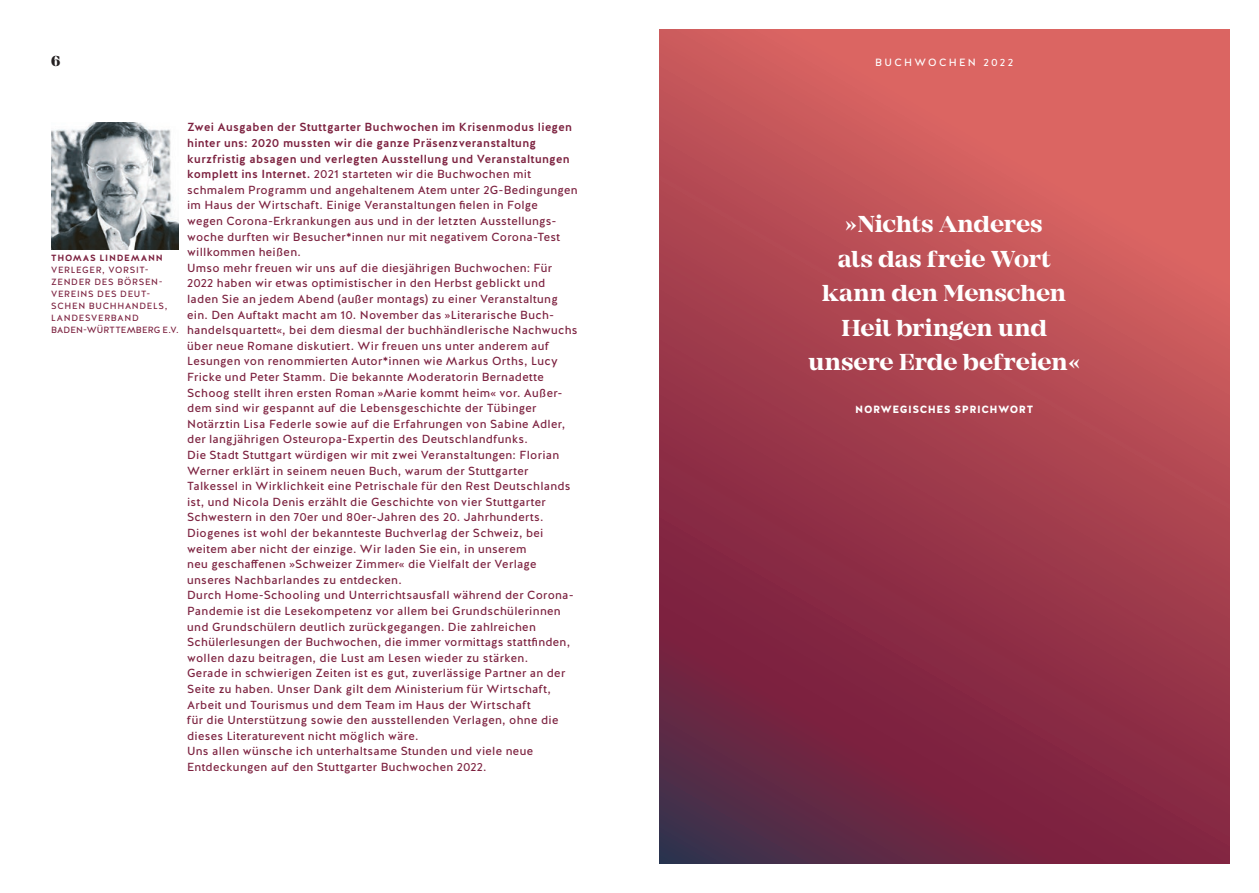
<style>
.page{position:relative;width:1259px;height:893px;background:#fff}
.page>*{position:absolute;margin:0;border:0;box-sizing:border-box;transform-origin:0 0}
.t1{font:700 24px/34.5px "Mirador";letter-spacing:-.01em;color:#fff;text-align:center}
.t2{font:800 15px "Mirador";color:#231f20}
.t3{font:11.7px/15.6px "Halis GR";letter-spacing:.025em;color:#7c213f}
.t4{font:900 10.5px "Halis GR";letter-spacing:.045em;color:#fff}
.t5{font:10.5px "Halis GR";letter-spacing:.22em;color:#fff}
.t6{font:9px/12px "Halis GR";letter-spacing:.075em;color:#7c213f}
.t7{font:700 9px "Halis GR";letter-spacing:.08em;color:#7c213f}
.s1{font-weight:500}
</style>
<div class="page">
<svg style="left:659px;top:30px;width:570px;height:833px;background:#a4404f"></svg>
<img style="left:51px;top:122px;width:128px;height:128px">
<p class="t2" style="left:51px;top:52px;width:11px">6</p>
<p class="t7" style="left:51px;top:252px;width:113px">THOMAS LINDEMANN</p>
<p class="t6" style="left:51px;top:264px;width:129px">VERLEGER, VORSIT-<br>ZENDER DES BÖRSEN-<br>VEREINS DES DEUT-<br>SCHEN BUCHHANDELS,<br>LANDESVERBAND<br>BADEN-WÜRTTEMBERG E.V.</p>
<p class="t3" style="left:187px;top:120px;width:392px"><span class="s1">Zwei Ausgaben der Stuttgarter Buchwochen im Krisenmodus liegen hinter uns: 2020 mussten wir die ganze Präsenzveranstaltung kurzfristig absagen und verlegten Ausstellung und Veranstaltungen komplett ins Internet.</span> 2021 starteten wir die Buchwochen mit schmalem Programm und angehaltenem Atem unter 2G-Bedingungen im Haus der Wirtschaft. Einige Veranstaltungen fielen in Folge<br>wegen Corona-Erkrankungen aus und in der letzten Ausstellungs&shy;woche durften wir Besucher*innen nur mit negativem Corona-Test willkommen heißen.<br>Umso mehr freuen wir uns auf die diesjährigen Buchwochen: Für 2022 haben wir etwas optimistischer in den Herbst geblickt und laden Sie an jedem Abend (außer montags) zu einer Veranstaltung ein. Den Auftakt macht am 10. November das »Literarische Buch&shy;handelsquartett«, bei dem diesmal der buchhändlerische Nachwuchs über neue Romane diskutiert. Wir freuen uns unter anderem auf Lesungen von renommierten Autor*innen wie Markus Orths, Lucy Fricke und Peter Stamm. Die bekannte Moderatorin Bernadette Schoog stellt ihren ersten Roman »Marie kommt heim« vor. Außer&shy;dem sind wir gespannt auf die Lebensgeschichte der Tübinger Notärztin Lisa Federle sowie auf die Erfahrungen von Sabine Adler, der langjährigen Osteuropa-Expertin des Deutschlandfunks.<br>Die Stadt Stuttgart würdigen wir mit zwei Veranstaltungen: Florian Werner erklärt in seinem neuen Buch, warum der Stuttgarter Talkessel in Wirklichkeit eine Petrischale für den Rest Deutschlands ist, und Nicola Denis erzählt die Geschichte von vier Stuttgarter Schwestern in den 70er und 80er-Jahren des 20. Jahrhunderts.<br>Diogenes ist wohl der bekannteste Buchverlag der Schweiz, bei weitem aber nicht der einzige. Wir laden Sie ein, in unserem<br>neu geschaffenen »Schweizer Zimmer« die Vielfalt der Verlage unseres Nachbarlandes zu entdecken.<br>Durch Home-Schooling und Unterrichtsausfall während der Corona-Pandemie ist die Lesekompetenz vor allem bei Grundschülerinnen und Grundschülern deutlich zurückgegangen. Die zahlreichen Schülerlesungen der Buchwochen, die immer vormittags stattfinden, wollen dazu beitragen, die Lust am Lesen wieder zu stärken.<br>Gerade in schwierigen Zeiten ist es gut, zuverlässige Partner an der Seite zu haben. Unser Dank gilt dem Ministerium für Wirtschaft, Arbeit und Tourismus und dem Team im Haus der Wirtschaft<br>für die Unterstützung sowie den ausstellenden Verlagen, ohne die dieses Literaturevent nicht möglich wäre.<br>Uns allen wünsche ich unterhaltsame Stunden und viele neue Entdeckungen auf den Stuttgarter Buchwochen 2022.</p>
<p class="t5" style="left:875px;top:56px;width:140px">BUCHWOCHEN 2022</p>
<h1 class="t1" style="left:808px;top:208px;width:273px">» Nichts Anderes<br>als das freie Wort kann den Menschen<br>Heil bringen und unsere Erde befreien «</h1>
<p class="t4" style="left:855px;top:402px;width:179px">NORWEGISCHES SPRICHWORT</p>
</div>
